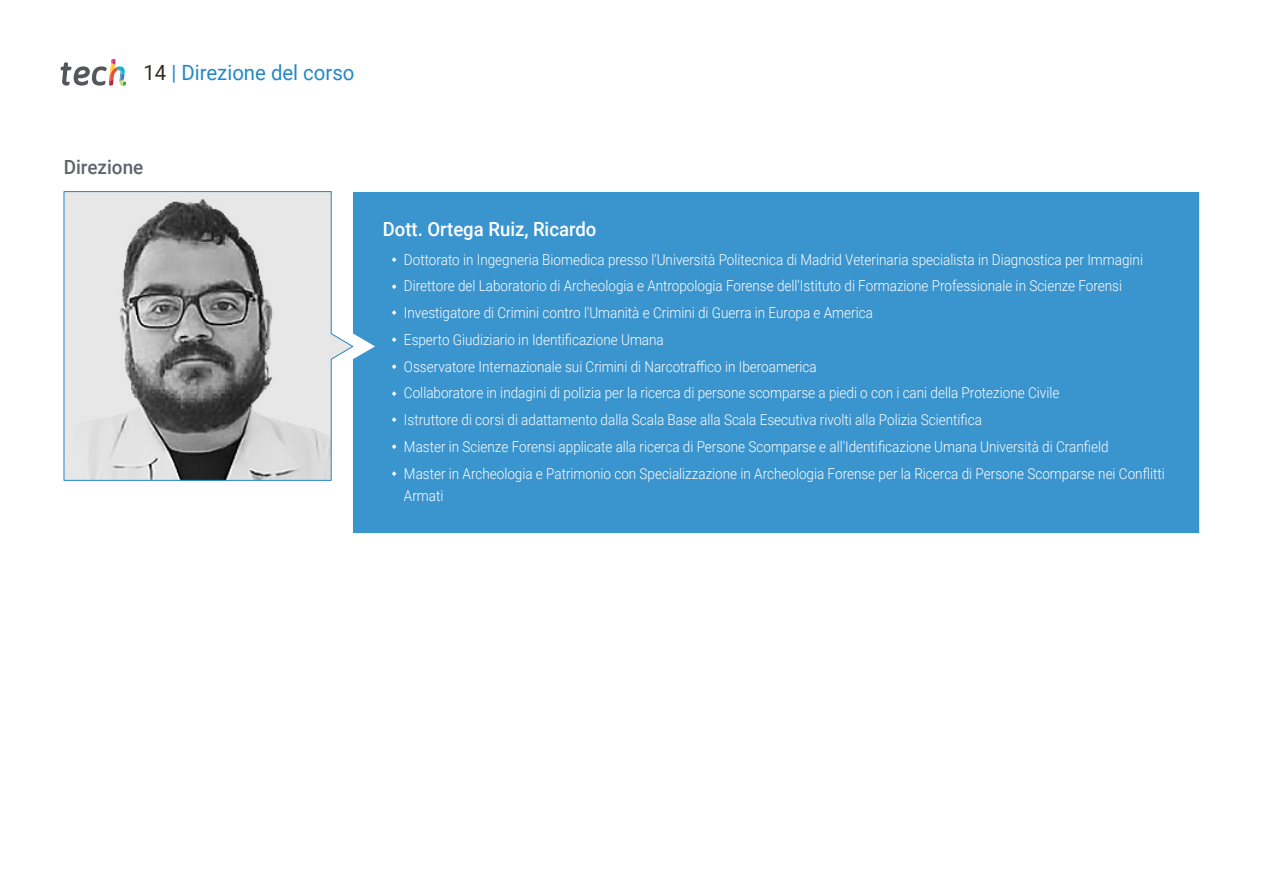
<style>
.page{position:relative;width:1263px;height:893px;background:#fff}
.page>*{position:absolute;margin:0;border:0;box-sizing:border-box;transform-origin:0 0}
.t1{font:21px "Roboto";color:#2488c9}
.t2{font:500 19.5px "Roboto";color:#fff;scale:.95 1}
.t3{font:500 19.5px "Roboto";color:#61646a}
.t4{font:300 15px/26.7px "Roboto";color:#fff;scale:.9 1}
.s1{color:#312e20}
</style>
<div class="page">
<div style="left:353px;top:192px;width:846px;height:341px;background:#3a94ce"></div>
<svg style="left:64px;top:191px;width:289px;height:290px;background:#b8b9ba"></svg>
<svg style="left:61px;top:59px;width:65px;height:27px"></svg>
<svg style="left:392px;top:257px;width:5px;height:5px"></svg>
<svg style="left:392px;top:284px;width:5px;height:5px"></svg>
<svg style="left:392px;top:310px;width:5px;height:5px"></svg>
<svg style="left:392px;top:337px;width:5px;height:5px"></svg>
<svg style="left:392px;top:364px;width:5px;height:5px"></svg>
<svg style="left:392px;top:391px;width:5px;height:5px"></svg>
<svg style="left:392px;top:417px;width:5px;height:5px"></svg>
<svg style="left:392px;top:444px;width:5px;height:5px"></svg>
<svg style="left:392px;top:471px;width:5px;height:5px"></svg>
<h1 class="t1" style="left:144px;top:57px;width:213px"><span class="s1">14</span> | Direzione del corso</h1>
<h2 class="t3" style="left:64px;top:154px;width:81px">Direzione</h2>
<h2 class="t2" style="left:383px;top:215px;width:226px">Dott. Ortega Ruiz, Ricardo</h2>
<p class="t4" style="left:404px;top:245px;width:847px">Dottorato in Ingegneria Biomedica presso l'Università Politecnica di Madrid Veterinaria specialista in Diagnostica per Immagini Direttore del Laboratorio di Archeologia e Antropologia Forense dell'Istituto di Formazione Professionale in Scienze Forensi Investigatore di Crimini contro l'Umanità e Crimini di Guerra in Europa e America<br>Esperto Giudiziario in Identificazione Umana<br>Osservatore Internazionale sui Crimini di Narcotraffico in Iberoamerica<br>Collaboratore in indagini di polizia per la ricerca di persone scomparse a piedi o con i cani della Protezione Civile<br>Istruttore di corsi di adattamento dalla Scala Base alla Scala Esecutiva rivolti alla Polizia Scientifica<br>Master in Scienze Forensi applicate alla ricerca di Persone Scomparse e all'Identificazione Umana Università di Cranfield<br>Master in Archeologia e Patrimonio con Specializzazione in Archeologia Forense per la Ricerca di Persone Scomparse nei Conflitti</p>
<p class="t4" style="left:404px;top:482px;width:45px">Armati</p>
</div>
